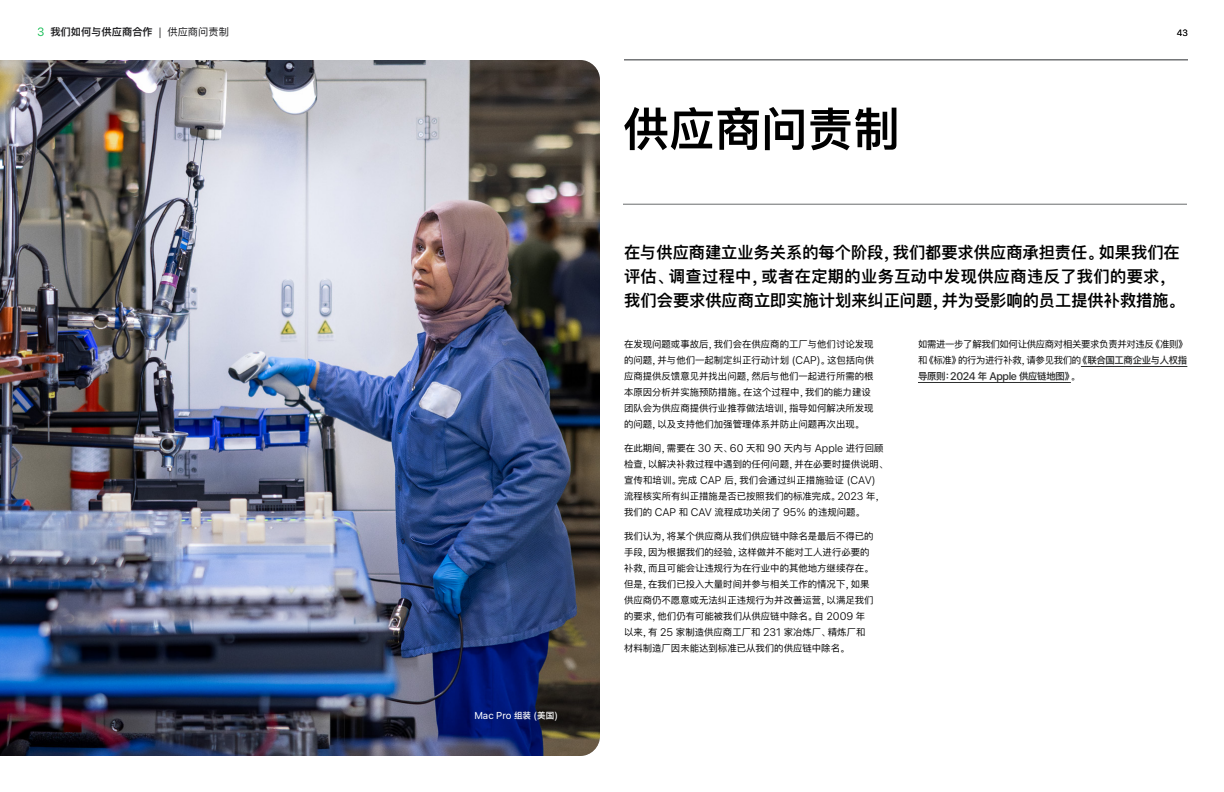
<style>
.page{position:relative;width:1224px;height:792px;background:#fff}
.page>*{position:absolute;margin:0;border:0;box-sizing:border-box;transform-origin:0 0}
.Title___H2_-_Page_Subhead{font:600 54px "SF Hello SC";color:#000}
.Intro___Medium{font:600 19px/24px "SF Hello SC";color:#000}
.t1{font:600 12px "SF Hello SC";color:#1d1d1f}
.Body{font:11px/16px "SF Hello SC";color:#000}
.Body-2{font:11px/16px "SF Hello SC";letter-spacing:-.03em;color:#000}
.Caption_White___Right_Aligned{font:500 10px "SF Hello SC";color:#fff}
.t2{font:9px "SF Hello SC";color:#000}
.s1{color:#fff}
.s2{font-weight:400}
.s3{font-weight:600;color:#2f3030}
</style>
<div class="page">
<hr style="left:624px;top:60px;width:564px;height:1px;background:#696b6d">
<div style="left:1156px;top:0;width:68px;height:68px;background:#fff;border-radius:20px"></div>
<img style="left:0;top:60px;width:600px;height:696px">
<hr style="left:623px;top:204px;width:564px;height:1px;background:#696b6d">
<hr style="left:1081px;top:366px;width:106px;height:1px;background:#2f3030">
<hr style="left:918px;top:382px;width:153px;height:1px;background:#2f3030">
<p class="t1" style="left:37px;top:25px;width:193px"><span class="s1">3</span> 我们如何与供应商合作 <span class="s2">| 供应商问责制</span></p>
<p class="t2" style="left:1177px;top:28px;width:13px">43</p>
<p class="Title___H2_-_Page_Subhead" style="left:623px;top:98px;width:278px">供应商问责制</p>
<p class="Intro___Medium" style="left:624px;top:241px;width:557px">在与供应商建立业务关系的每个阶段，我们都要求供应商承担责任。如果我们在评估、调查过程中，或者在定期的业务互动中发现供应商违反了我们的要求，我们会要求供应商立即实施计划来纠正问题，并为受影响的员工提供补救措施。</p>
<p class="Caption_White___Right_Aligned" style="left:474px;top:710px;width:85px">Mac Pro 组装 (美国)</p>
<p class="Body" style="left:624px;top:336px;width:252px">在发现问题或事故后，我们会在供应商的工厂与他们讨论发现的问题，并与他们一起制定纠正行动计划 (CAP)。这包括向供应商提供反馈意见并找出问题，然后与他们一起进行所需的根本原因分析并实施预防措施。在这个过程中，我们的能力建设团队会为供应商提供行业推荐做法培训，指导如何解决所发现的问题，以及支持他们加强管理体系并防止问题再次出现。</p>
<p class="Body" style="left:624px;top:440px;width:263px">在此期间，需要在 30 天、60 天和 90 天内与 Apple 进行回顾检查，以解决补救过程中遇到的任何问题，并在必要时提供说明、宣传和培训。完成 CAP 后，我们会通过纠正措施验证 (CAV)流程核实所有纠正措施是否已按照我们的标准完成。2023 年，我们的 CAP 和 CAV 流程成功关闭了 95% 的违规问题。</p>
<p class="Body" style="left:624px;top:528px;width:251px">我们认为，将某个供应商从我们供应链中除名是最后不得已的手段，因为根据我们的经验，这样做并不能对工人进行必要的补救，而且可能会让违规行为在行业中的其他地方继续存在。但是，在我们已投入大量时间并参与相关工作的情况下，如果供应商仍不愿意或无法纠正违规行为并改善运营，以满足我们的要求，他们仍有可能被我们从供应链中除名。自 2009 年以来，有 25 家制造供应商工厂和 231 家冶炼厂、精炼厂和材料制造厂因未能达到标准已从我们的供应链中除名。</p>
<p class="Body-2" style="left:918px;top:336px;width:271px">如需进一步了解我们如何让供应商对相关要求负责并对违反《准则》和《标准》的行为进行补救，请参见我们的<span class="s3">《联合国工商企业与人权指导原则：2024 年 Apple 供应链地图》</span>。</p>
</div>
